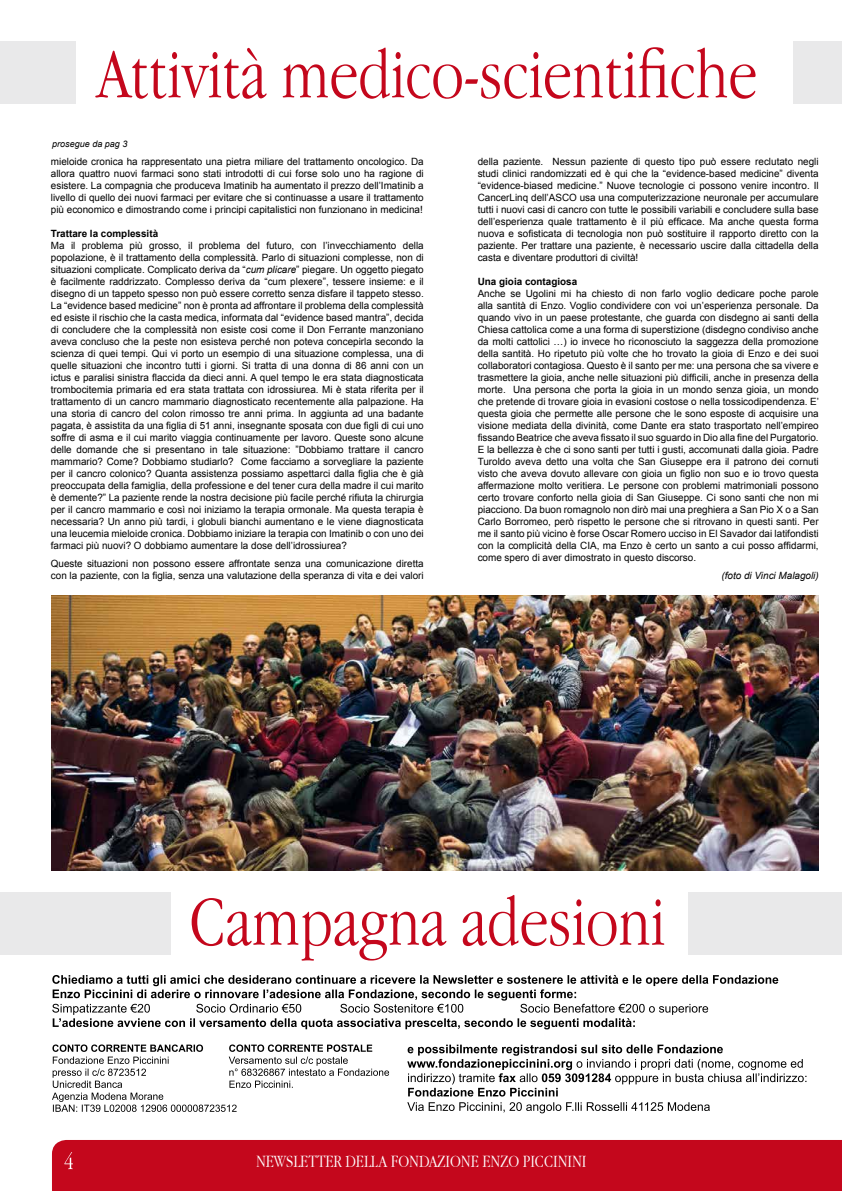
<style>
.page{position:relative;width:842px;height:1191px;background:#fff}
.page>*{position:absolute;margin:0;border:0;box-sizing:border-box;transform-origin:0 0}
.t1{font:300 72px "Apple Garamond";color:#c4071c}
.t2{font:300 18px "Apple Garamond";color:#fff}
.t3{font:10px/12px "Arial";color:#000;text-align:justify}
.t4{font:700 10px "Arial";color:#000}
.t5{font:italic 10px "Arial";color:#000}
.t6{font:italic 9px "Arial";color:#000}
.s1{font-style:italic}
</style>
<div class="page">
<div style="left:794px;top:41px;width:48px;height:62px;background:#e9e9ea"></div>
<div style="left:52px;top:1140px;width:790px;height:51px;background:#c4071c"></div>
<svg style="left:64px;top:1152px;width:9px;height:17px"></svg>
<div style="left:0;top:892px;width:170px;height:62px;background:#e9e9ea"></div>
<div style="left:689px;top:892px;width:153px;height:62px;background:#e9e9ea"></div>
<svg style="left:52px;top:975px;width:726px;height:54px"></svg>
<svg style="left:52px;top:1044px;width:337px;height:68px"></svg>
<svg style="left:407px;top:1102px;width:303px;height:11px"></svg>
<svg style="left:407px;top:1044px;width:399px;height:52px"></svg>
<div style="left:0;top:41px;width:75px;height:62px;background:#e9e9ea"></div>
<img style="left:51px;top:595px;width:768px;height:275px">
<h1 class="t1" style="left:97px;top:32px;width:662px">Attività medico-scientifiche</h1>
<p class="t6" style="left:52px;top:138px;width:77px">prosegue da pag 3</p>
<p class="t3" style="left:51px;top:155px;width:374px">mieloide cronica ha rappresentato una pietra miliare del trattamento oncologico. Da allora quattro nuovi farmaci sono stati introdotti di cui forse solo uno ha ragione di esistere. La compagnia che produceva Imatinib ha aumentato il prezzo dell’Imatinib a livello di quello dei nuovi farmaci per evitare che si continuasse a usare il trattamento più economico e dimostrando come i principi capitalistici non funzionano in medicina!</p>
<p class="t4" style="left:51px;top:227px;width:109px">Trattare la complessità</p>
<p class="t3" style="left:51px;top:239px;width:374px">Ma il problema più grosso, il problema del futuro, con l’invecchiamento della popolazione, è il trattamento della complessità. Parlo di situazioni complesse, non di situazioni complicate. Complicato deriva da “<span class="s1">cum plicare</span>” piegare. Un oggetto piegato è facilmente raddrizzato. Complesso deriva da “cum plexere”, tessere insieme: e il disegno di un tappeto spesso non può essere corretto senza disfare il tappeto stesso.<br>La “evidence based medicine” non è pronta ad affrontare il problema della complessità ed esiste il rischio che la casta medica, informata dal “evidence based mantra”, decida di concludere che la complessità non esiste cosi come il Don Ferrante manzoniano aveva concluso che la peste non esisteva perché non poteva concepirla secondo la scienza di quei tempi. Qui vi porto un esempio di una situazione complessa, una di quelle situazioni che incontro tutti i giorni. Si tratta di una donna di 86 anni con un ictus e paralisi sinistra flaccida da dieci anni. A quel tempo le era stata diagnosticata trombocitemia primaria ed era stata trattata con idrossiurea. Mi è stata riferita per il trattamento di un cancro mammario diagnosticato recentemente alla palpazione. Ha una storia di cancro del colon rimosso tre anni prima. In aggiunta ad una badante pagata, è assistita da una figlia di 51 anni, insegnante sposata con due figli di cui uno soffre di asma e il cui marito viaggia continuamente per lavoro. Queste sono alcune delle domande che si presentano in tale situazione: ”Dobbiamo trattare il cancro mammario? Come? Dobbiamo studiarlo? Come facciamo a sorvegliare la paziente per il cancro colonico? Quanta assistenza possiamo aspettarci dalla figlia che è già preoccupata della famiglia, della professione e del tener cura della madre il cui marito è demente?” La paziente rende la nostra decisione più facile perché rifiuta la chirurgia per il cancro mammario e così noi iniziamo la terapia ormonale. Ma questa terapia è necessaria? Un anno più tardi, i globuli bianchi aumentano e le viene diagnosticata una leucemia mieloide cronica. Dobbiamo iniziare la terapia con Imatinib o con uno dei farmaci più nuovi? O dobbiamo aumentare la dose dell’idrossiurea?</p>
<p class="t3" style="left:51px;top:557px;width:374px">Queste situazioni non possono essere affrontate senza una comunicazione diretta con la paziente, con la figlia, senza una valutazione della speranza di vita e dei valori</p>
<p class="t3" style="left:478px;top:155px;width:342px">della paziente. Nessun paziente di questo tipo può essere reclutato negli studi clinici randomizzati ed è qui che la “evidence-based medicine” diventa “evidence-biased medicine.” Nuove tecnologie ci possono venire incontro. Il CancerLinq dell’ASCO usa una computerizzazione neuronale per accumulare tutti i nuovi casi di cancro con tutte le possibili variabili e concludere sulla base dell’esperienza quale trattamento è il più efficace. Ma anche questa forma nuova e sofisticata di tecnologia non può sostituire il rapporto diretto con la paziente. Per trattare una paziente, è necessario uscire dalla cittadella della casta e diventare produttori di civiltà!</p>
<p class="t4" style="left:478px;top:275px;width:101px">Una gioia contagiosa</p>
<p class="t3" style="left:478px;top:287px;width:343px">Anche se Ugolini mi ha chiesto di non farlo voglio dedicare poche parole alla santità di Enzo. Voglio condividere con voi un’esperienza personale. Da quando vivo in un paese protestante, che guarda con disdegno ai santi della Chiesa cattolica come a una forma di superstizione (disdegno condiviso anche da molti cattolici …) io invece ho riconosciuto la saggezza della promozione della santità. Ho ripetuto più volte che ho trovato la gioia di Enzo e dei suoi collaboratori contagiosa. Questo è il santo per me: una persona che sa vivere e trasmettere la gioia, anche nelle situazioni più difficili, anche in presenza della morte. Una persona che porta la gioia in un mondo senza gioia, un mondo che pretende di trovare gioia in evasioni costose o nella tossicodipendenza. E’ questa gioia che permette alle persone che le sono esposte di acquisire una visione mediata della divinità, come Dante era stato trasportato nell’empireo fissando Beatrice che aveva fissato il suo sguardo in Dio alla fine del Purgatorio.<br>E la bellezza è che ci sono santi per tutti i gusti, accomunati dalla gioia. Padre Turoldo aveva detto una volta che San Giuseppe era il patrono dei cornuti visto che aveva dovuto allevare con gioia un figlio non suo e io trovo questa affermazione molto veritiera. Le persone con problemi matrimoniali possono certo trovare conforto nella gioia di San Giuseppe. Ci sono santi che non mi piacciono. Da buon romagnolo non dirò mai una preghiera a San Pio X o a San Carlo Borromeo, però rispetto le persone che si ritrovano in questi santi. Per me il santo più vicino è forse Oscar Romero ucciso in El Savador dai latifondisti con la complicità della CIA, ma Enzo è certo un santo a cui posso affidarmi, come spero di aver dimostrato in questo discorso.</p>
<p class="t5" style="left:721px;top:569px;width:99px">(foto di Vinci Malagoli)</p>
<h1 class="t1" style="left:189px;top:879px;width:477px">Campagna adesioni</h1>
<h2 class="t2" style="left:256px;top:1151px;width:332px">NEWSLETTER DELLA FONDAZIONE ENZO PICCININI</h2>
</div>
